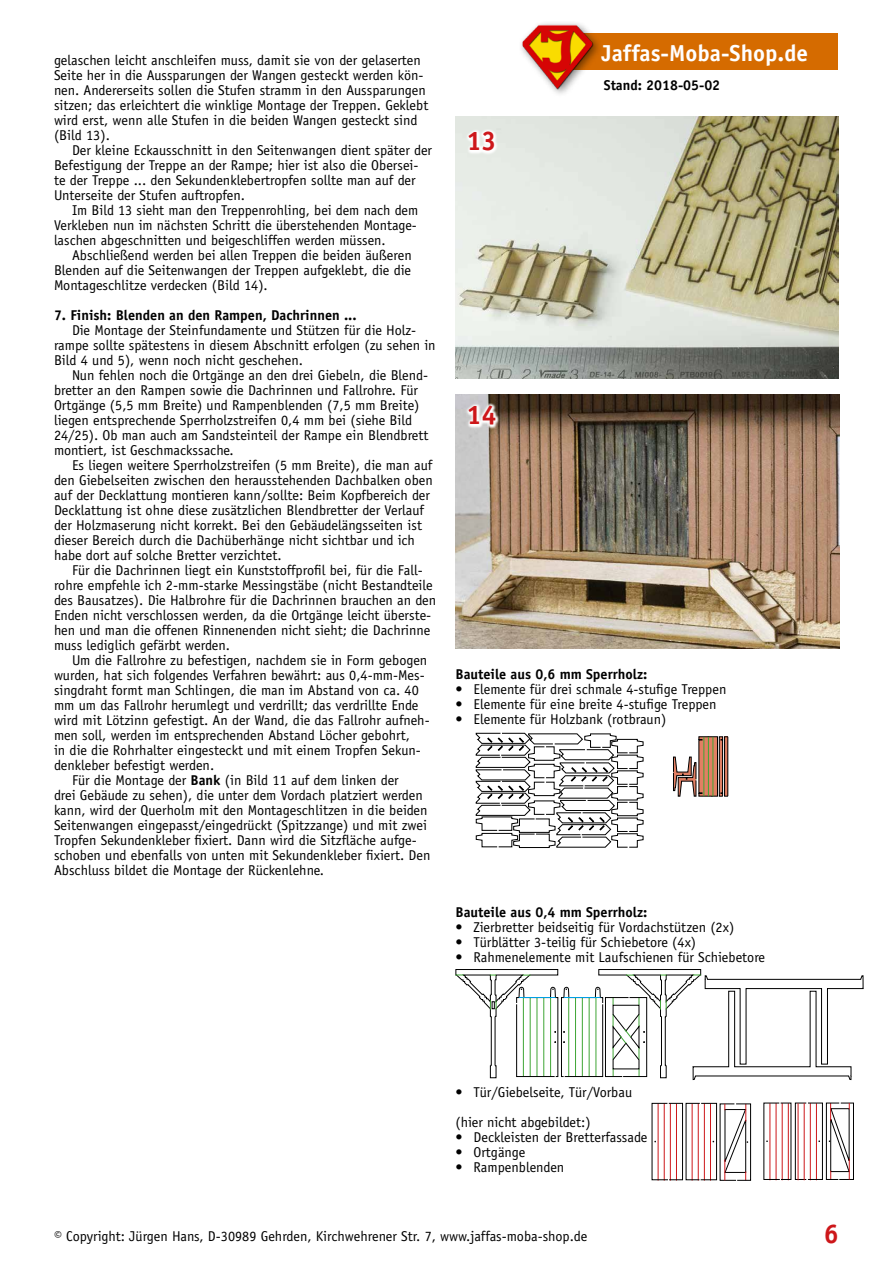
<style>
.page{position:relative;width:893px;height:1263px;background:#fff}
.page>*{position:absolute;margin:0;border:0;box-sizing:border-box;transform-origin:0 0}
.t1{font:700 27px "Officina Sans";color:#cd171a}
.t2{font:700 23.1px "Officina Sans";color:#fff}
.t3{font:14.25px/15px "Officina Sans";color:#000}
.t4{font:700 14.25px "Officina Sans";color:#000}
.s1{font-weight:700}
</style>
<div class="page">
<img style="left:455px;top:394px;width:384px;height:254px">
<div style="left:724px;top:736px;width:4px;height:60px;border:1px solid #000"></div>
<hr style="left:727px;top:737px;width:1px;height:59px;background:#000">
<svg style="left:673px;top:736px;width:50px;height:61px"></svg>
<hr style="left:713px;top:737px;width:1px;height:59px;background:#3fa535">
<hr style="left:708px;top:737px;width:1px;height:59px;background:#3fa535">
<hr style="left:703px;top:737px;width:1px;height:59px;background:#3fa535">
<svg style="left:455px;top:969px;width:409px;height:111px"></svg>
<img style="left:455px;top:116px;width:384px;height:262px">
<div style="left:552px;top:33px;width:286px;height:36px;background:#d56b00"></div>
<div style="left:518px;top:20px;width:85px;height:78px;background:#000;opacity:.5"></div>
<img style="left:520px;top:24px;width:74px;height:65px">
<svg style="left:465px;top:129px;width:33px;height:26px"></svg>
<svg style="left:465px;top:403px;width:35px;height:26px"></svg>
<div style="left:795px;top:1103px;width:12px;height:77px;border:1px solid #000"></div>
<hr style="left:810px;top:1103px;width:1px;height:77px;background:#cd171a">
<hr style="left:804px;top:1103px;width:1px;height:77px;background:#cd171a">
<hr style="left:798px;top:1103px;width:1px;height:77px;background:#cd171a">
<hr style="left:816px;top:1103px;width:1px;height:77px;background:#cd171a">
<hr style="left:782px;top:1103px;width:1px;height:77px;background:#cd171a">
<hr style="left:788px;top:1103px;width:1px;height:77px;background:#cd171a">
<div style="left:808px;top:1103px;width:15px;height:77px;border:1px solid #000"></div>
<svg style="left:763px;top:1102px;width:17px;height:78px"></svg>
<svg style="left:826px;top:1102px;width:28px;height:78px"></svg>
<hr style="left:692px;top:1103px;width:1px;height:77px;background:#cd171a">
<hr style="left:670px;top:1103px;width:1px;height:77px;background:#cd171a">
<hr style="left:676px;top:1103px;width:1px;height:77px;background:#cd171a">
<div style="left:668px;top:1103px;width:15px;height:77px;border:1px solid #000"></div>
<svg style="left:651px;top:1102px;width:18px;height:78px"></svg>
<svg style="left:700px;top:1102px;width:51px;height:79px"></svg>
<svg style="left:475px;top:732px;width:169px;height:116px"></svg>
<p class="t3" style="left:54px;top:52px;width:368px">gelaschen leicht anschleifen muss, damit sie von der gelaserten</p>
<h2 class="t2" style="left:601px;top:39px;width:208px">Jaffas-Moba-Shop.de</h2>
<p class="t3" style="left:54px;top:67px;width:376px">Seite her in die Aussparungen der Wangen gesteckt werden kön&shy;nen. Andererseits sollen die Stufen stramm in den Aussparungen sitzen; das erleichtert die winklige Montage der Treppen. Geklebt wird erst, wenn alle Stufen in die beiden Wangen gesteckt sind (Bild 13).</p>
<p class="t3" style="left:54px;top:142px;width:380px;text-indent:18px">Der kleine Eckausschnitt in den Seitenwangen dient später der Befestigung der Treppe an der Rampe; hier ist also die Obersei&shy;te der Treppe ... den Sekundenklebertropfen sollte man auf der Unterseite der Stufen auftropfen.</p>
<p class="t3" style="left:54px;top:202px;width:366px;text-indent:18px">Im Bild 13 sieht man den Treppenrohling, bei dem nach dem<br>Verkleben nun im nächsten Schritt die überstehenden Montage&shy;laschen abgeschnitten und beigeschliffen werden müssen.</p>
<p class="t3" style="left:54px;top:247px;width:359px;text-align:justify;text-indent:18px">Abschließend werden bei allen Treppen die beiden äußeren Blenden auf die Seitenwangen der Treppen aufgeklebt, die die Montageschlitze verdecken (Bild 14).</p>
<p class="t4" style="left:54px;top:306px;width:304px">7. Finish: Blenden an den Rampen, Dachrinnen ...</p>
<p class="t3" style="left:54px;top:322px;width:383px;text-indent:18px">Die Montage der Steinfundamente und Stützen für die Holz&shy;rampe sollte spätestens in diesem Abschnitt erfolgen (zu sehen in<br>Bild 4 und 5), wenn noch nicht geschehen.</p>
<p class="t3" style="left:54px;top:367px;width:376px;text-indent:18px">Nun fehlen noch die Ortgänge an den drei Giebeln, die Blend&shy;bretter an den Rampen sowie die Dachrinnen und Fallrohre. Für Ortgänge (5,5 mm Breite) und Rampenblenden (7,5 mm Breite) liegen entsprechende Sperrholzstreifen 0,4 mm bei (siehe Bild 24/25). Ob man auch am Sandsteinteil der Rampe ein Blendbrett montiert, ist Geschmackssache.</p>
<p class="t3" style="left:54px;top:457px;width:380px;text-indent:18px">Es liegen weitere Sperrholzstreifen (5 mm Breite), die man auf den Giebelseiten zwischen den herausstehenden Dachbalken oben auf der Decklattung montieren kann/sollte: Beim Kopfbereich der Decklattung ist ohne diese zusätzlichen Blendbretter der Verlauf der Holzmaserung nicht korrekt. Bei den Gebäudelängsseiten ist dieser Bereich durch die Dachüberhänge nicht sichtbar und ich habe dort auf solche Bretter verzichtet.</p>
<p class="t3" style="left:54px;top:562px;width:384px;text-indent:18px">Für die Dachrinnen liegt ein Kunststoffprofil bei, für die Fall&shy;rohre empfehle ich 2-mm-starke Messingstäbe (nicht Bestandteile des Bausatzes). Die Halbrohre für die Dachrinnen brauchen an den Enden nicht verschlossen werden, da die Ortgänge leicht überste&shy;hen und man die offenen Rinnenenden nicht sieht; die Dachrinne muss lediglich gefärbt werden.</p>
<p class="t3" style="left:72px;top:653px;width:357px">Um die Fallrohre zu befestigen, nachdem sie in Form gebogen</p>
<p class="t3" style="left:54px;top:668px;width:372px">wurden, hat sich folgendes Verfahren bewährt: aus 0,4-mm-Mes-</p>
<p class="t3" style="left:54px;top:683px;width:366px">singdraht formt man Schlingen, die man im Abstand von ca. 40</p>
<p class="t3" style="left:54px;top:698px;width:366px">mm um das Fallrohr herumlegt und verdrillt; das verdrillte Ende</p>
<p class="t3" style="left:54px;top:713px;width:377px">wird mit Lötzinn gefestigt. An der Wand, die das Fallrohr aufneh-</p>
<p class="t3" style="left:54px;top:728px;width:357px">men soll, werden im entsprechenden Abstand Löcher gebohrt,</p>
<p class="t3" style="left:54px;top:743px;width:368px">in die die Rohrhalter eingesteckt und mit einem Tropfen Sekun-</p>
<p class="t3" style="left:54px;top:758px;width:162px">denkleber befestigt werden.</p>
<p class="t3" style="left:72px;top:773px;width:328px">Für die Montage der <span class="s1">Bank</span> (in Bild 11 auf dem linken der</p>
<p class="t3" style="left:54px;top:788px;width:370px">drei Gebäude zu sehen), die unter dem Vordach platziert werden</p>
<p class="t3" style="left:54px;top:803px;width:375px">kann, wird der Querholm mit den Montageschlitzen in die beiden</p>
<p class="t3" style="left:54px;top:818px;width:375px">Seitenwangen eingepasst/eingedrückt (Spitzzange) und mit zwei</p>
<p class="t3" style="left:54px;top:833px;width:364px">Tropfen Sekundenkleber fixiert. Dann wird die Sitzfläche aufge-</p>
<p class="t3" style="left:54px;top:848px;width:378px">schoben und ebenfalls von unten mit Sekundenkleber fixiert. Den</p>
<p class="t3" style="left:54px;top:863px;width:272px">Abschluss bildet die Montage der Rückenlehne.</p>
<p class="t4" style="left:604px;top:76px;width:118px">Stand: 2018-05-02</p>
<h1 class="t1" style="left:466px;top:124px;width:32px">13</h1>
<h1 class="t1" style="left:466px;top:398px;width:32px">14</h1>
<p class="t4" style="left:455px;top:665px;width:193px">Bauteile aus 0,6 mm Sperrholz:</p>
<p class="t3" style="left:455px;top:682px;width:272px">• Elemente für drei schmale 4-stufige Treppen</p>
<p class="t3" style="left:455px;top:697px;width:263px">• Elemente für eine breite 4-stufige Treppen</p>
<p class="t3" style="left:455px;top:712px;width:212px">• Elemente für Holzbank (rotbraun)</p>
<p class="t4" style="left:455px;top:903px;width:193px">Bauteile aus 0,4 mm Sperrholz:</p>
<p class="t3" style="left:455px;top:920px;width:280px">• Zierbretter beidseitig für Vordachstützen (2x)</p>
<p class="t3" style="left:455px;top:935px;width:242px">• Türblätter 3-teilig für Schiebetore (4x)</p>
<p class="t3" style="left:455px;top:950px;width:311px">• Rahmenelemente mit Laufschienen für Schiebetore</p>
<p class="t3" style="left:455px;top:1077px;width:178px;line-height:30px">• Tür/Giebelseite, Tür/Vorbau (hier nicht abgebildet:)</p>
<p class="t3" style="left:455px;top:1130px;width:193px">• Deckleisten der Bretterfassade</p>
<p class="t3" style="left:455px;top:1145px;width:71px">• Ortgänge</p>
<p class="t3" style="left:455px;top:1160px;width:110px">• Rampenblenden</p>
<p class="t3" style="left:54px;top:1228px;width:535px">© Copyright: Jürgen Hans, D-30989 Gehrden, Kirchwehrener Str. 7, www.jaffas-moba-shop.de</p>
<h1 class="t1" style="left:824px;top:1217px;width:17px">6</h1>
</div>
